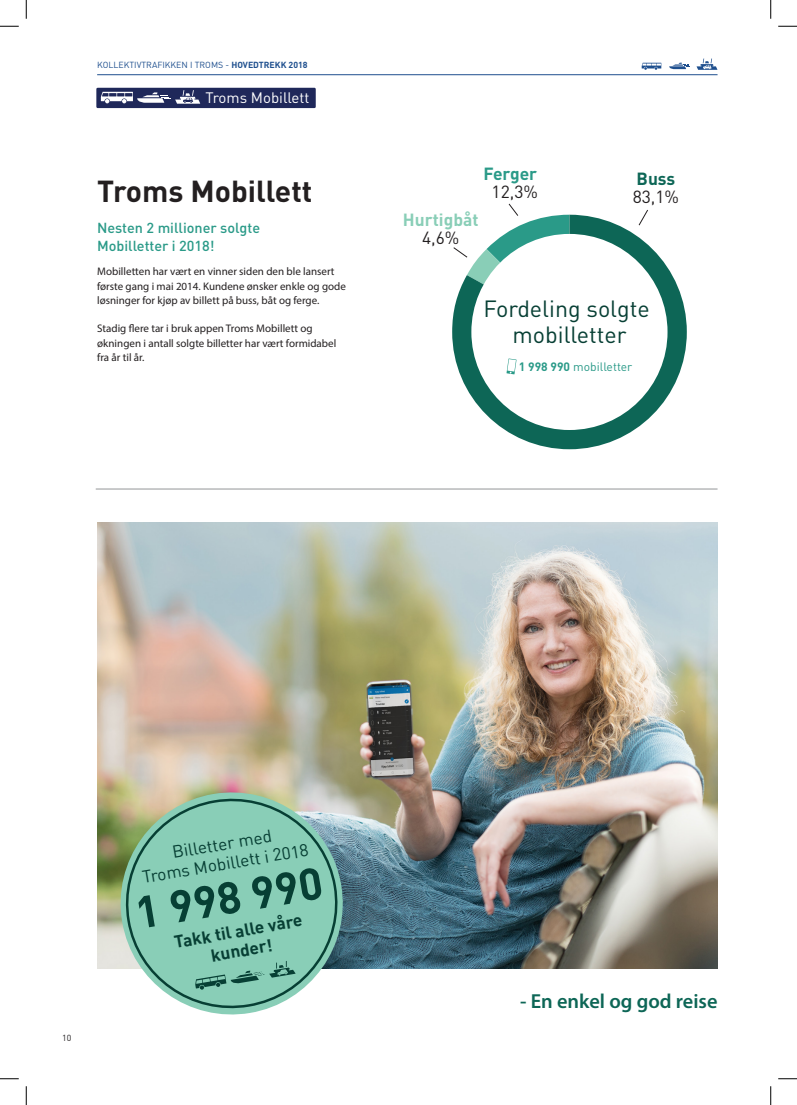
<style>
.page{position:relative;width:797px;height:1105px;background:#fff}
.page>*{position:absolute;margin:0;border:0;box-sizing:border-box;transform-origin:0 0}
.t1{font:700 44.38px "DIN";color:#073f34}
.t2{font:700 30px "DIN";color:#231f20}
.t3{font:23.25px/25.5px "DIN";color:#073f34;text-align:center}
.t4{font:600 20.38px "Myriad Pro";color:#0d6656}
.t5{font:17.38px "DIN";color:#231f20}
.t6{font:700 17.38px "DIN";color:#89ceb7}
.t7{font:700 17.38px "DIN";color:#2a9a88}
.t8{font:700 17.38px "DIN";color:#0d6656}
.t9{font:17.25px/19.9px "DIN";color:#073f34;text-align:center}
.t10{font:700 17.25px/19.8px "DIN";color:#073f34;text-align:center}
.t11{font:15px "DIN";color:#fff}
.t12{font:500 14.38px/18.8px "DIN";color:#2a9a88}
.t13{font:12px "DIN";color:#2a9a88}
.t14{font:11px/14.2px "Myriad Pro";color:#231f20}
.t15{font:8.75px "DIN";color:#1e4f8e}
.t16{font:8.75px "DIN";color:#231f20}
.s1{font-weight:700}
</style>
<div class="page">
<img style="left:97px;top:522px;width:620px;height:446px">
<svg style="left:112px;top:784px;width:239px;height:185px"></svg>
<svg style="left:116px;top:789px;width:228px;height:226px"></svg>
<svg style="left:452px;top:215px;width:234px;height:234px;fill:#0d6656"></svg>
<svg style="left:637px;top:209px;width:12px;height:17px"></svg>
<svg style="left:452px;top:203px;width:117px;height:129px"></svg>
<div style="left:471px;top:234px;width:196px;height:196px;background:#fff;border-radius:50%"></div>
<svg style="left:506px;top:358px;width:10px;height:16px"></svg>
<hr style="left:96px;top:489px;width:621px;height:1px;background:#939598">
<svg style="left:641px;top:63px;width:20px;height:7px"></svg>
<svg style="left:669px;top:63px;width:21px;height:6px"></svg>
<svg style="left:696px;top:58px;width:21px;height:12px"></svg>
<hr style="left:97px;top:74px;width:620px;height:1px;background:#1e4f8e">
<div style="left:96px;top:88px;width:220px;height:20px;background:#1f285a"></div>
<svg style="left:101px;top:90px;width:99px;height:14px"></svg>
<svg style="left:0;top:25px;width:19px;height:2px"></svg>
<svg style="left:778px;top:25px;width:19px;height:2px"></svg>
<svg style="left:0;top:1078px;width:19px;height:1px"></svg>
<svg style="left:778px;top:1078px;width:19px;height:1px"></svg>
<svg style="left:25px;top:0;width:2px;height:19px"></svg>
<svg style="left:25px;top:1086px;width:2px;height:19px"></svg>
<svg style="left:770px;top:0;width:1px;height:19px"></svg>
<svg style="left:770px;top:1086px;width:1px;height:19px"></svg>
<p class="t15" style="left:97px;top:60px;width:212px">KOLLEKTIVTRAFIKKEN I TROMS - <span class="s1">HOVEDTREKK 2018</span></p>
<h3 class="t11" style="left:205px;top:88px;width:106px">Troms Mobillett</h3>
<h2 class="t2" style="left:97px;top:171px;width:217px">Troms Mobillett</h2>
<h3 class="t12" style="left:97px;top:217px;width:164px">Nesten 2 millioner solgte<br>Mobilletter i 2018!</h3>
<p class="t14" style="left:97px;top:264px;width:250px">Mobilletten har vært en vinner siden den ble lansert første gang i mai 2014. Kundene ønsker enkle og gode løsninger for kjøp av billett på buss, båt og ferge.</p>
<p class="t14" style="left:97px;top:321px;width:241px">Stadig flere tar i bruk appen Troms Mobillett og økningen i antall solgte billetter har vært formidabel fra år til år.</p>
<h3 class="t7" style="left:483px;top:162px;width:55px">Ferger</h3>
<h3 class="t5" style="left:491px;top:181px;width:48px">12,3%</h3>
<h3 class="t6" style="left:403px;top:208px;width:77px">Hurtigbåt</h3>
<h3 class="t5" style="left:422px;top:227px;width:39px">4,6%</h3>
<h3 class="t8" style="left:636px;top:167px;width:40px">Buss</h3>
<h3 class="t5" style="left:632px;top:186px;width:48px">83,1%</h3>
<h3 class="t3" style="left:483px;top:296px;width:168px">Fordeling solgte mobilletter</h3>
<p class="t13" style="left:519px;top:359px;width:115px"><span class="s1">1 998 990</span> mobilletter</p>
<p class="t16" style="left:62px;top:1032px;width:11px">10</p>
<h3 class="t9" style="left:137px;top:848px;width:170px;rotate:-10deg">Billetter med<br>Troms Mobillett i 2018</h3>
<h1 class="t1" style="left:131px;top:884px;width:191px;rotate:-9deg">1 998 990</h1>
<h3 class="t10" style="left:173px;top:932px;width:131px;rotate:-10deg">Takk til alle våre kunder!</h3>
<h3 class="t4" style="left:520px;top:990px;width:199px">- En enkel og god reise</h3>
</div>
